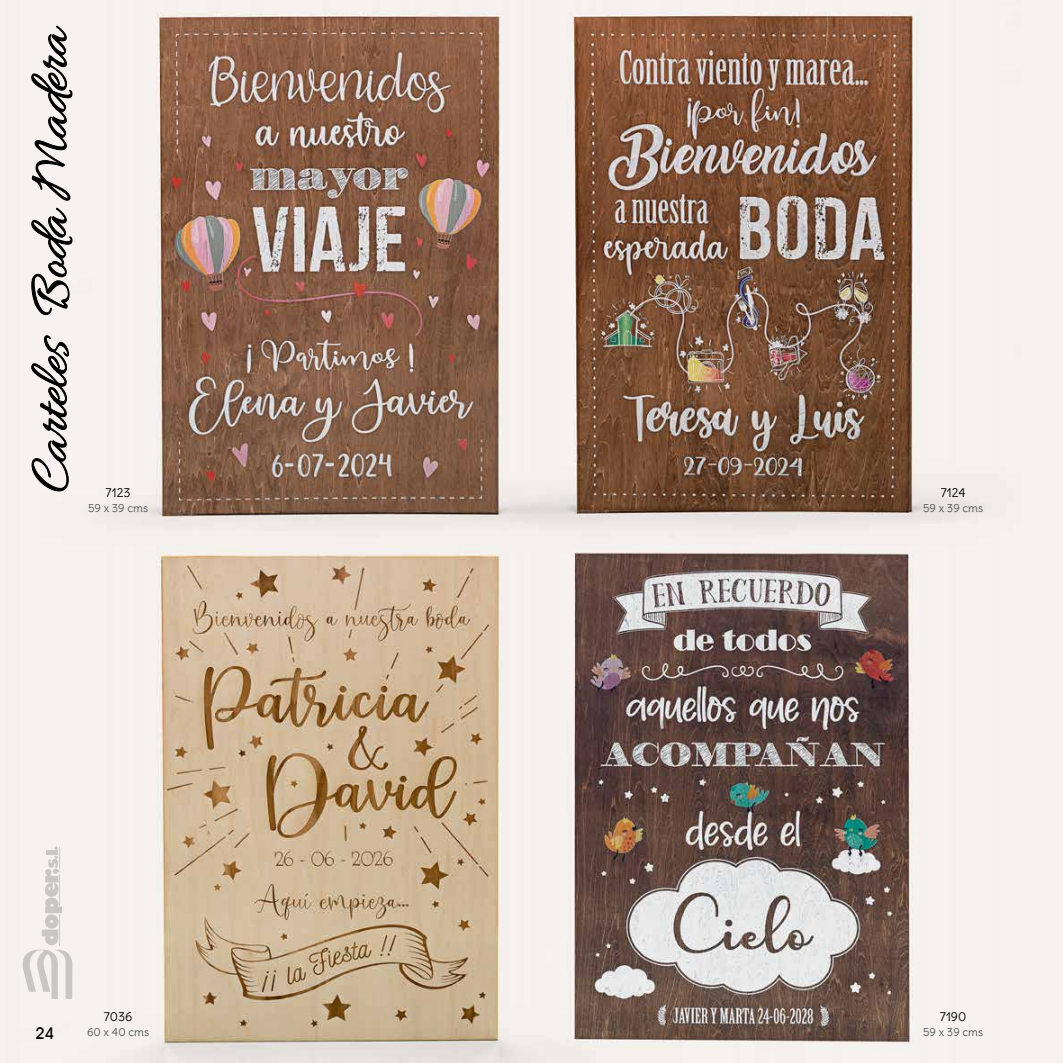
<style>
.page{position:relative;width:1063px;height:1063px;background:#fff}
.page>*{position:absolute;margin:0;border:0;box-sizing:border-box;transform-origin:0 0}
.t1{font:56.25px "Allura";color:#000}
.t2{font:500 16.25px "Avant Garde IT Cby BT";color:#000}
.t3{font:12.5px "Delius";color:#000}
.t4{font:11.25px "Delius";color:#555658}
</style>
<div class="page">
<img style="left:0;top:0;width:1063px;height:1063px">
<svg style="left:22px;top:847px;width:50px;height:152px"></svg>
<hr style="left:59px;top:915px;width:1px;height:30px;background:#c6c7c8">
<hr style="left:59px;top:875px;width:1px;height:30px;background:#c6c7c8">
<svg style="left:31px;top:335px;width:38px;height:157px"></svg>
<svg style="left:31px;top:26px;width:42px;height:289px"></svg>
<h1 class="t1" style="left:20px;top:492px;width:467px;rotate:-90deg">Carteles Boda Madera</h1>
<p class="t3" style="left:106px;top:484px;width:27px">7123</p>
<p class="t4" style="left:88px;top:501px;width:62px">59 x 39 cms</p>
<h2 class="t2" style="left:35px;top:1023px;width:20px">24</h2>
<p class="t3" style="left:104px;top:1009px;width:30px">7036</p>
<p class="t4" style="left:87px;top:1025px;width:64px">60 x 40 cms</p>
<p class="t3" style="left:941px;top:484px;width:26px">7124</p>
<p class="t4" style="left:923px;top:501px;width:62px">59 x 39 cms</p>
<p class="t3" style="left:940px;top:1009px;width:28px">7190</p>
<p class="t4" style="left:923px;top:1025px;width:62px">59 x 39 cms</p>
</div>
